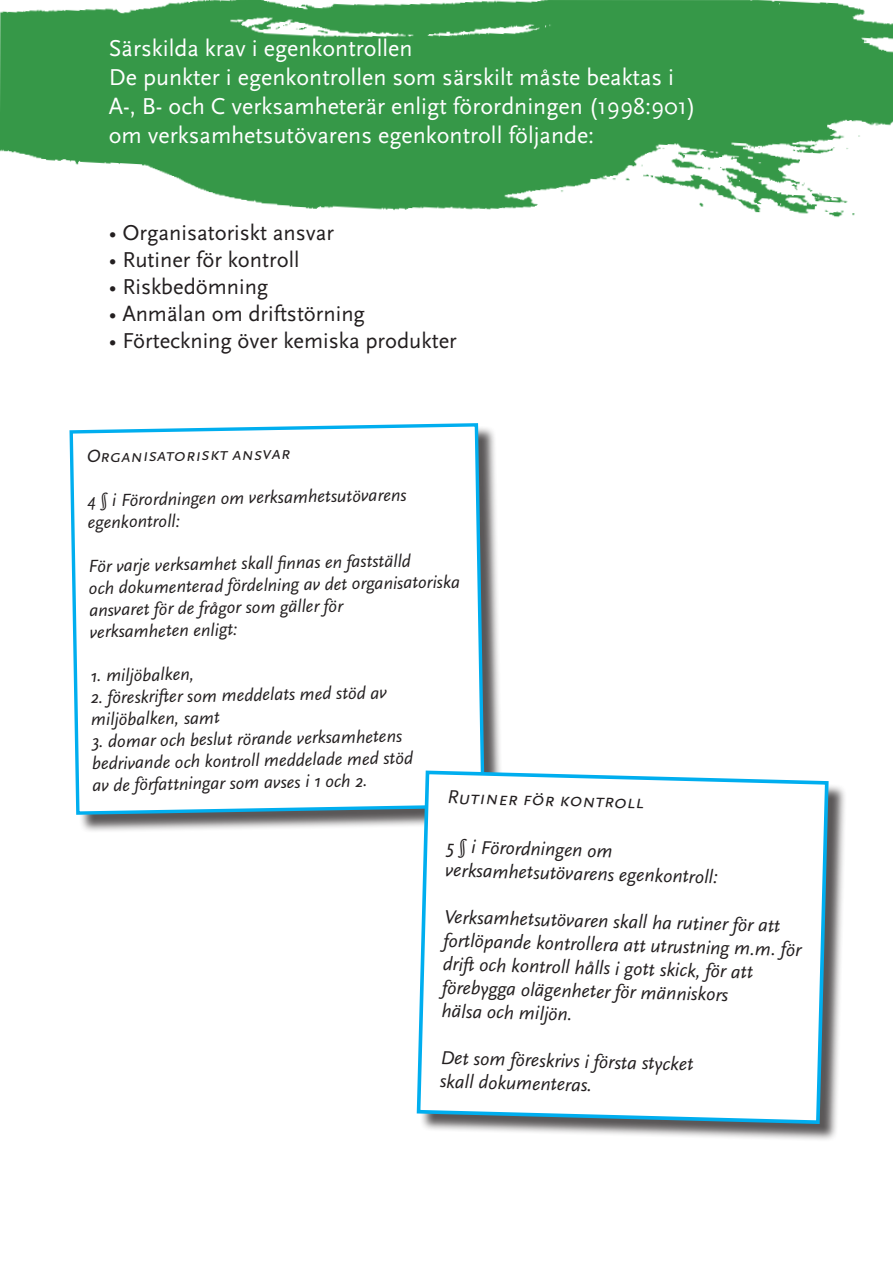
<style>
.page{position:relative;width:893px;height:1263px;background:#fff}
.page>*{position:absolute;margin:0;border:0;box-sizing:border-box;transform-origin:0 0}
.t1{font:24px "Scala Sans";color:#fff}
.t2{font:22.5px "Scala Sans";color:#231f20}
.t3{font:italic 19.5px "Scala Sans";color:#231f20}
.t4{font:italic 19.5px "Scala Sans Caps";color:#231f20}
.t5{font:italic 18.3px/21.9px "Scala Sans";color:#231f20}
.t6{font:italic 18.3px "Scala Sans Caps";color:#231f20}
</style>
<div class="page">
<img style="left:0;top:0;width:893px;height:217px">
<div style="left:72px;top:425px;width:438px;height:415px;background:#231f20;opacity:.75"></div>
<svg style="left:69px;top:423px;width:417px;height:393px"></svg>
<div style="left:419px;top:773px;width:434px;height:376px;background:#231f20;opacity:.75"></div>
<svg style="left:415px;top:769px;width:415px;height:357px"></svg>
<p class="t1" style="left:109px;top:35px;width:305px">Särskilda krav i egenkontrollen</p>
<p class="t1" style="left:109px;top:64px;width:567px">De punkter i egenkontrollen som särskilt måste beaktas i</p>
<p class="t1" style="left:109px;top:93px;width:589px">A-, B- och C verksamheterär enligt förordningen (1998:901)</p>
<p class="t1" style="left:109px;top:122px;width:487px">om verksamhetsutövarens egenkontroll följande:</p>
<p class="t2" style="left:109px;top:220px;width:227px">• Organisatoriskt ansvar</p>
<p class="t2" style="left:109px;top:247px;width:192px">• Rutiner för kontroll</p>
<p class="t2" style="left:109px;top:274px;width:161px">• Riskbedömning</p>
<p class="t2" style="left:109px;top:301px;width:258px">• Anmälan om driftstörning</p>
<p class="t2" style="left:109px;top:328px;width:349px">• Förteckning över kemiska produkter</p>
<p class="t6" style="left:86px;top:447px;width:205px;rotate:-1deg">Organisatoriskt ansvar</p>
<p class="t5" style="left:87px;top:490px;width:321px;rotate:-1deg">4 § i Förordningen om verksamhetsutövarens</p>
<p class="t5" style="left:88px;top:512px;width:94px;rotate:-1deg">egenkontroll:</p>
<p class="t5" style="left:88px;top:555px;width:324px;rotate:-1deg">För varje verksamhet skall fi nnas en fastställd</p>
<p class="t5" style="left:89px;top:577px;width:373px;rotate:-1deg">och dokumenterad fördelning av det organisatoriska ansvaret för de frågor som gäller för</p>
<p class="t5" style="left:89px;top:621px;width:150px;rotate:-1deg">verksamheten enligt:</p>
<p class="t5" style="left:90px;top:665px;width:106px;rotate:-1deg">1. miljöbalken,</p>
<p class="t5" style="left:91px;top:687px;width:298px;rotate:-1deg">2. föreskrifter som meddelats med stöd av</p>
<p class="t5" style="left:91px;top:709px;width:130px;rotate:-1deg">miljöbalken, samt</p>
<p class="t5" style="left:91px;top:731px;width:312px;rotate:-1deg">3. domar och beslut rörande verksamhetens</p>
<p class="t5" style="left:92px;top:753px;width:323px;rotate:-1deg">bedrivande och kontroll meddelade med stöd</p>
<p class="t5" style="left:92px;top:774px;width:277px;rotate:-1deg">av de författningar som avses i 1 och 2.</p>
<p class="t4" style="left:447px;top:787px;width:198px;rotate:1deg">Rutiner för kontroll</p>
<p class="t3" style="left:446px;top:836px;width:168px;rotate:1deg">5 § i Förordningen om</p>
<p class="t3" style="left:445px;top:860px;width:274px;rotate:1deg">verksamhetsutövarens egenkontroll:</p>
<p class="t3" style="left:444px;top:908px;width:338px;rotate:1deg">Verksamhetsutövaren skall ha rutiner för att</p>
<p class="t3" style="left:444px;top:931px;width:359px;rotate:1deg">fortlöpande kontrollera att utrustning m.m. för</p>
<p class="t3" style="left:443px;top:954px;width:312px;rotate:1deg">drift och kontroll hålls i gott skick, för att</p>
<p class="t3" style="left:442px;top:978px;width:288px;rotate:1deg">förebygga olägenheter för människors</p>
<p class="t3" style="left:442px;top:1001px;width:133px;rotate:1deg">hälsa och miljön.</p>
<p class="t3" style="left:441px;top:1048px;width:254px;rotate:1deg">Det som föreskrivs i första stycket</p>
<p class="t3" style="left:440px;top:1071px;width:154px;rotate:1deg">skall dokumenteras.</p>
</div>
